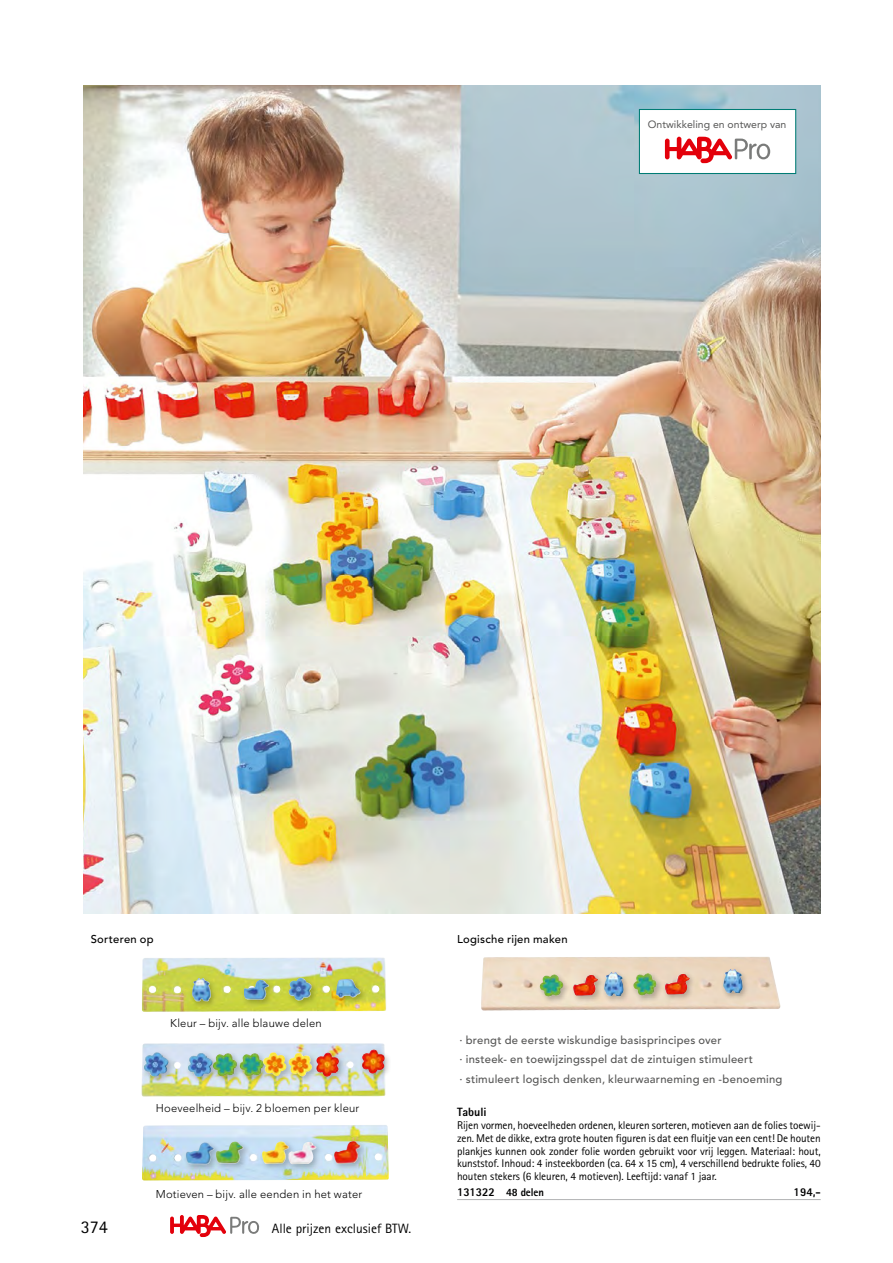
<style>
.page{position:relative;width:893px;height:1263px;background:#fff}
.page>*{position:absolute;margin:0;border:0;box-sizing:border-box;transform-origin:0 0}
.t1{font:18px "Agfa Rotis Sans Serif";color:#000}
.t2{font:13.5px "Agfa Rotis Sans Serif";color:#000}
.t3{font:800 12px "Agfa Rotis Sans Serif";color:#000}
.t4{font:800 12px "Agfa Rotis Sans Serif";color:#000;scale:.95 1}
.t5{font:11.25px/12.8px "Agfa Rotis Sans Serif";letter-spacing:-.01em;color:#000;text-align:justify}
.t6{font:500 11.25px "Avenir LT";letter-spacing:.025em;color:#565655}
.t7{font:300 11.25px "Avenir LT";letter-spacing:.02em;color:#000}
.t8{font:500 11.25px "Avenir LT";letter-spacing:.02em;color:#000}
.t9{font:800 11.25px "Agfa Rotis Sans Serif";letter-spacing:-.01em;color:#000;scale:.95 1}
.t10{font:10.5px "Avenir LT";color:#565655}
.s1{font-size:12px}
</style>
<div class="page">
<svg style="left:170px;top:1215px;width:89px;height:22px"></svg>
<hr style="left:457px;top:1199px;width:364px;height:1px;background:#b1b2b3">
<img style="left:83px;top:85px;width:738px;height:828px">
<img style="left:142px;top:957px;width:245px;height:55px">
<div style="left:189px;top:975px;width:29px;height:34px;background:#000;opacity:.25"></div>
<img style="left:192px;top:978px;width:19px;height:23px">
<div style="left:241px;top:977px;width:35px;height:30px;background:#000;opacity:.25"></div>
<img style="left:244px;top:980px;width:25px;height:20px">
<div style="left:286px;top:975px;width:33px;height:33px;background:#000;opacity:.25"></div>
<img style="left:289px;top:978px;width:23px;height:23px">
<div style="left:333px;top:976px;width:34px;height:29px;background:#000;opacity:.25"></div>
<img style="left:336px;top:979px;width:25px;height:19px">
<img style="left:142px;top:1125px;width:247px;height:55px">
<div style="left:183px;top:1139px;width:39px;height:33px;background:#000;opacity:.25"></div>
<img style="left:186px;top:1142px;width:27px;height:22px">
<div style="left:213px;top:1138px;width:38px;height:33px;background:#000;opacity:.25"></div>
<img style="left:216px;top:1141px;width:27px;height:22px">
<div style="left:259px;top:1139px;width:38px;height:33px;background:#000;opacity:.25"></div>
<img style="left:262px;top:1141px;width:23px;height:23px">
<div style="left:331px;top:1138px;width:37px;height:34px;background:#000;opacity:.25"></div>
<img style="left:334px;top:1141px;width:27px;height:23px">
<div style="left:285px;top:1139px;width:39px;height:33px;background:#000;opacity:.25"></div>
<img style="left:141px;top:1043px;width:245px;height:54px">
<div style="left:141px;top:1049px;width:35px;height:35px;background:#000;opacity:.25"></div>
<img style="left:143px;top:1052px;width:26px;height:25px">
<div style="left:185px;top:1050px;width:35px;height:35px;background:#000;opacity:.25"></div>
<img style="left:188px;top:1053px;width:22px;height:24px">
<div style="left:210px;top:1050px;width:35px;height:34px;background:#000;opacity:.25"></div>
<div style="left:237px;top:1050px;width:35px;height:34px;background:#000;opacity:.25"></div>
<div style="left:260px;top:1049px;width:34px;height:35px;background:#000;opacity:.25"></div>
<img style="left:263px;top:1052px;width:23px;height:25px">
<div style="left:286px;top:1050px;width:34px;height:34px;background:#000;opacity:.25"></div>
<div style="left:313px;top:1050px;width:34px;height:35px;background:#000;opacity:.25"></div>
<img style="left:315px;top:1052px;width:25px;height:25px">
<div style="left:359px;top:1046px;width:33px;height:36px;background:#000;opacity:.25"></div>
<img style="left:361px;top:1049px;width:24px;height:25px">
<img style="left:481px;top:957px;width:300px;height:54px">
<div style="left:601px;top:969px;width:30px;height:35px;background:#000;opacity:.25"></div>
<img style="left:605px;top:972px;width:19px;height:24px">
<div style="left:720px;top:966px;width:30px;height:35px;background:#000;opacity:.25"></div>
<img style="left:723px;top:969px;width:20px;height:24px">
<div style="left:537px;top:972px;width:33px;height:32px;background:#000;opacity:.25"></div>
<img style="left:539px;top:974px;width:25px;height:23px">
<div style="left:631px;top:971px;width:33px;height:32px;background:#000;opacity:.25"></div>
<img style="left:632px;top:973px;width:25px;height:23px">
<div style="left:570px;top:972px;width:35px;height:31px;background:#000;opacity:.25"></div>
<img style="left:573px;top:975px;width:25px;height:21px">
<div style="left:662px;top:971px;width:34px;height:31px;background:#000;opacity:.25"></div>
<img style="left:664px;top:973px;width:26px;height:22px">
<div style="left:639px;top:109px;width:157px;height:65px;background:#fff;border:1px solid #007c74"></div>
<svg style="left:665px;top:137px;width:105px;height:26px"></svg>
<p class="t10" style="left:648px;top:118px;width:140px">Ontwikkeling en ontwerp van</p>
<p class="t8" style="left:91px;top:933px;width:64px">Sorteren op</p>
<p class="t7" style="left:170px;top:1016px;width:153px">Kleur – bijv. alle blauwe delen</p>
<p class="t7" style="left:156px;top:1102px;width:205px">Hoeveelheid – bijv. 2 bloemen per kleur</p>
<p class="t7" style="left:156px;top:1188px;width:208px">Motieven – bijv. alle eenden in het water</p>
<h1 class="t1" style="left:81px;top:1216px;width:28px">374</h1>
<p class="t2" style="left:272px;top:1221px;width:141px">Alle prijzen exclusief BTW.</p>
<p class="t8" style="left:457px;top:933px;width:112px">Logische rijen maken</p>
<p class="t6" style="left:459px;top:1033px;width:264px">· brengt de eerste wiskundige basisprincipes over</p>
<p class="t6" style="left:459px;top:1072px;width:325px">· stimuleert logisch denken, kleurwaarneming en -benoeming</p>
<p class="t6" style="left:459px;top:1053px;width:295px">· insteek- en toewijzingsspel dat de zintuigen stimuleert</p>
<p class="t3" style="left:457px;top:1104px;width:31px">Tabuli</p>
<p class="t5" style="left:457px;top:1119px;width:365px">Rijen vormen, hoeveelheden ordenen, kleuren sorteren, motieven aan de folies toewij&shy;zen. Met de dikke, extra grote houten figuren is dat een fluitje van een cent! De houten plankjes kunnen ook zonder folie worden gebruikt voor vrij leggen. Materiaal: hout, kunststof. Inhoud: 4 insteekborden (ca. 64 x 15 cm), 4 verschillend bedrukte folies, 40 houten stekers (6 kleuren, 4 motieven). Leeftijd: vanaf 1 jaar.</p>
<p class="t9" style="left:457px;top:1185px;width:93px"><span class="s1">131322</span> 48 delen</p>
<p class="t4" style="left:794px;top:1184px;width:30px">194,-</p>
</div>
